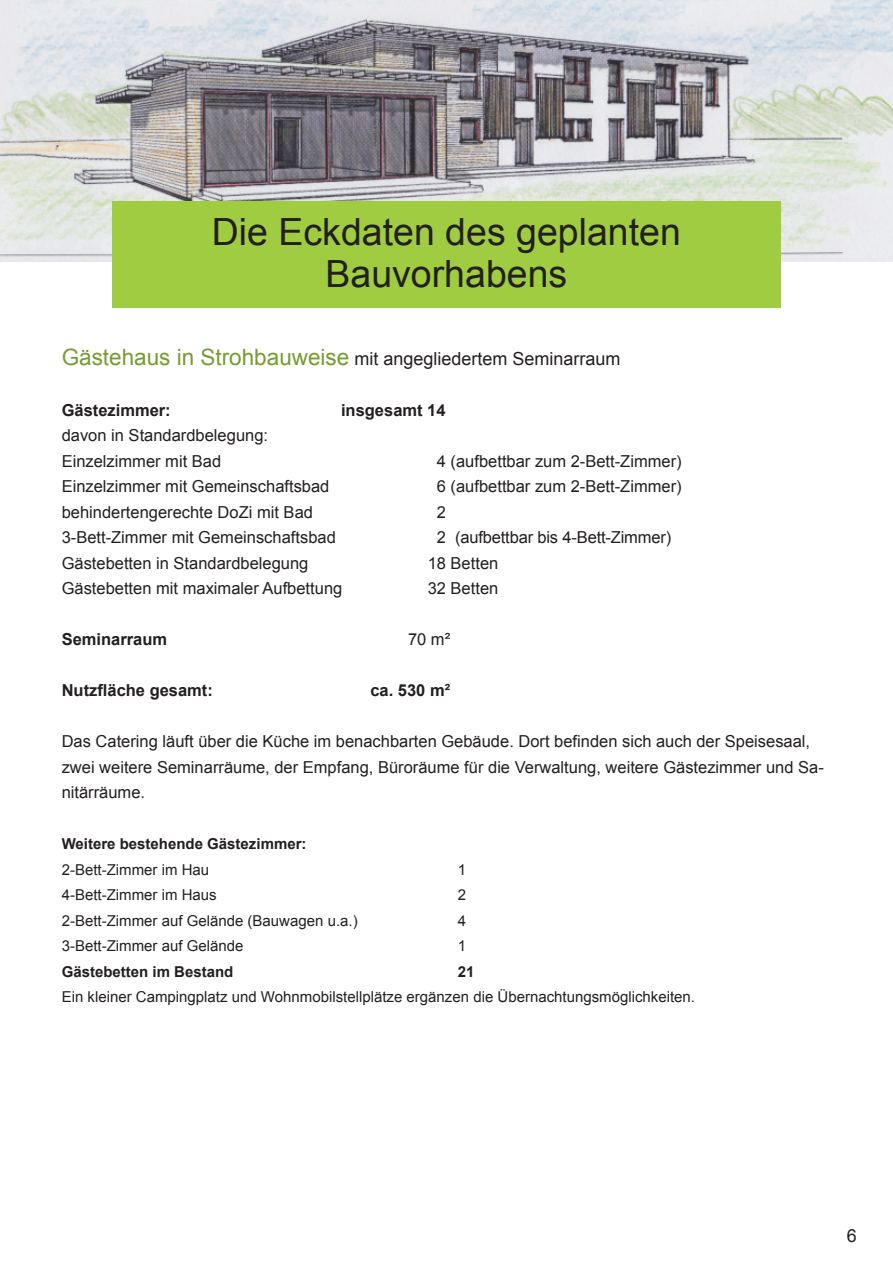
<style>
.page{position:relative;width:893px;height:1263px;background:#fff}
.page>*{position:absolute;margin:0;border:0;box-sizing:border-box;transform-origin:0 0}
.t1{font:37.5px/42px "Arial";color:#231f20;text-align:center}
.t2{font:18px "Arial";color:#231f20}
.t3{font:16.5px/25.5px "Arial";color:#231f20}
.t4{font:700 16.5px "Arial";color:#231f20}
.t5{font:15px "Arial";color:#231f20}
.t6{font:700 15px "Arial";color:#231f20}
.s1{font-size:22.5px;color:#769c2f}
</style>
<div class="page">
<img style="left:0;top:0;width:893px;height:261px">
<div style="left:112px;top:201px;width:669px;height:106px;background:#9fcc41"></div>
<h1 class="t1" style="left:212px;top:211px;width:471px">Die Eckdaten des geplanten<br>Bauvorhabens</h1>
<p class="t2" style="left:62px;top:348px;width:560px"><span class="s1">Gästehaus in Strohbauweise</span> mit angegliedertem Seminarraum</p>
<p class="t4" style="left:62px;top:401px;width:111px">Gästezimmer:</p>
<p class="t4" style="left:341px;top:401px;width:106px">insgesamt 14</p>
<p class="t3" style="left:62px;top:422px;width:208px">davon in Standardbelegung:<br>Einzelzimmer mit Bad</p>
<p class="t3" style="left:437px;top:448px;width:246px">4 (aufbettbar zum 2-Bett-Zimmer)</p>
<p class="t3" style="left:62px;top:473px;width:269px">Einzelzimmer mit Gemeinschaftsbad</p>
<p class="t3" style="left:437px;top:473px;width:246px">6 (aufbettbar zum 2-Bett-Zimmer)</p>
<p class="t3" style="left:62px;top:499px;width:253px">behindertengerechte DoZi mit Bad</p>
<p class="t3" style="left:437px;top:499px;width:11px">2</p>
<p class="t3" style="left:62px;top:524px;width:276px">3-Bett-Zimmer mit Gemeinschaftsbad</p>
<p class="t3" style="left:437px;top:524px;width:236px">2 (aufbettbar bis 4-Bett-Zimmer)</p>
<p class="t3" style="left:62px;top:550px;width:248px">Gästebetten in Standardbelegung</p>
<p class="t3" style="left:428px;top:550px;width:72px">18 Betten</p>
<p class="t3" style="left:62px;top:575px;width:282px">Gästebetten mit maximaler Aufbettung</p>
<p class="t3" style="left:428px;top:575px;width:72px">32 Betten</p>
<p class="t4" style="left:62px;top:630px;width:107px">Seminarraum</p>
<p class="t3" style="left:408px;top:626px;width:44px">70 m²</p>
<p class="t4" style="left:62px;top:681px;width:153px">Nutzfläche gesamt:</p>
<p class="t4" style="left:370px;top:681px;width:81px">ca. 530 m²</p>
<p class="t3" style="left:62px;top:728px;width:764px">Das Catering läuft über die Küche im benachbarten Gebäude. Dort befinden sich auch der Speisesaal, zwei weitere Seminarräume, der Empfang, Büroräume für die Verwaltung, weitere Gästezimmer und Sa&shy;nitärräume.</p>
<p class="t6" style="left:62px;top:835px;width:246px">Weitere bestehende Gästezimmer:</p>
<p class="t5" style="left:62px;top:861px;width:149px">2-Bett-Zimmer im Hau</p>
<p class="t5" style="left:458px;top:861px;width:10px">1</p>
<p class="t5" style="left:62px;top:886px;width:157px">4-Bett-Zimmer im Haus</p>
<p class="t5" style="left:458px;top:886px;width:10px">2</p>
<p class="t5" style="left:62px;top:912px;width:297px">2-Bett-Zimmer auf Gelände (Bauwagen u.a.)</p>
<p class="t5" style="left:458px;top:912px;width:10px">4</p>
<p class="t5" style="left:62px;top:937px;width:183px">3-Bett-Zimmer auf Gelände</p>
<p class="t5" style="left:458px;top:937px;width:10px">1</p>
<p class="t6" style="left:62px;top:963px;width:173px">Gästebetten im Bestand</p>
<p class="t6" style="left:458px;top:963px;width:18px">21</p>
<p class="t5" style="left:62px;top:988px;width:635px">Ein kleiner Campingplatz und Wohnmobilstellplätze ergänzen die Übernachtungsmöglichkeiten.</p>
<p class="t2" style="left:847px;top:1225px;width:12px">6</p>
</div>
